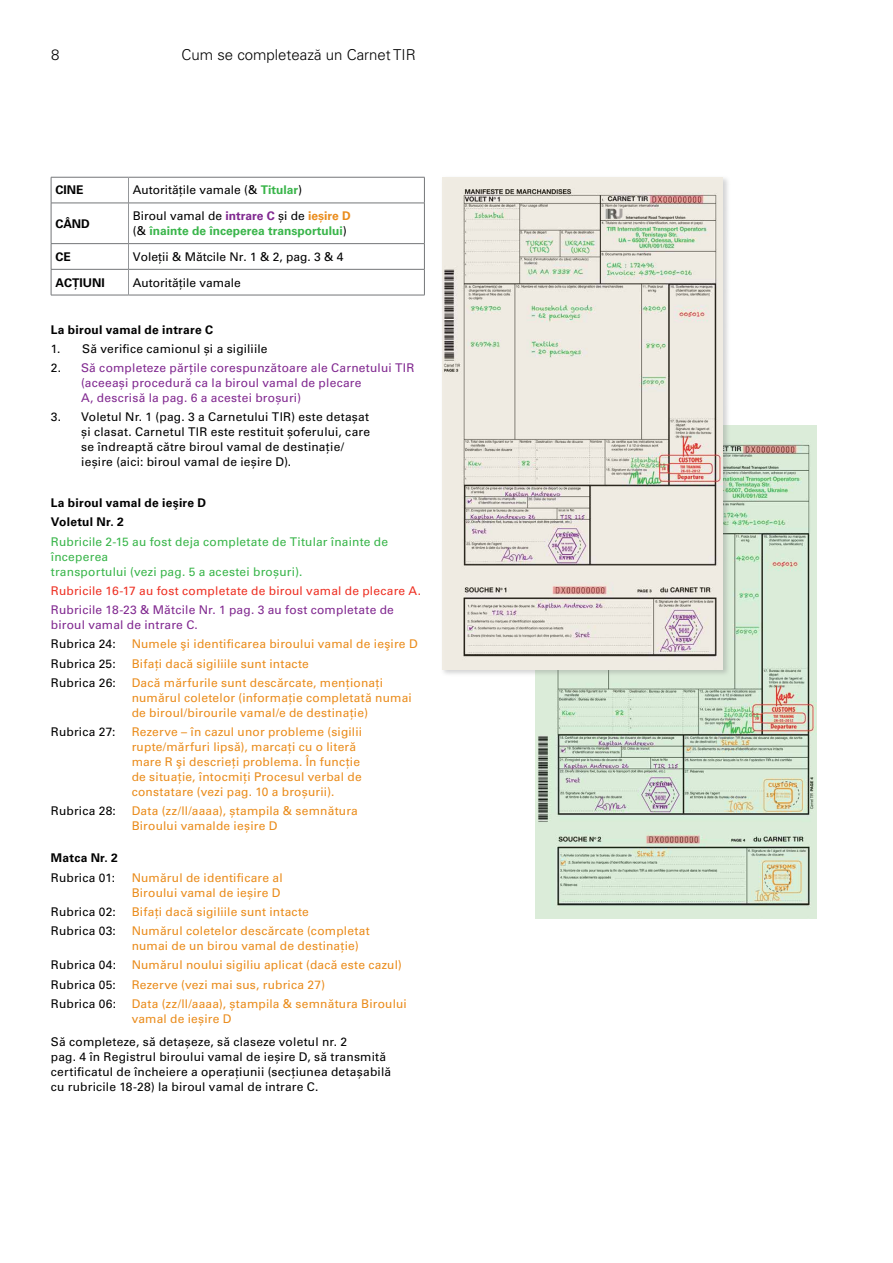
<style>
.page{position:relative;width:893px;height:1263px;background:#fff}
.page>*{position:absolute;margin:0;border:0;box-sizing:border-box;transform-origin:0 0}
.t1{font:300 15px "Univers LT Pro 45";color:#000}
.t2{font:12px/15px "Univers LT Pro 55 Roman";letter-spacing:.015em;color:#ea8c1c}
.t3{font:12px/15px "Univers LT Pro 55 Roman";letter-spacing:.015em;color:#000}
.t4{font:12px/15px "Univers LT Pro 55 Roman";letter-spacing:.02em;color:#812990}
.t5{font:12px/15px "Univers LT Pro 55 Roman";letter-spacing:.02em;color:#39b54a}
.t6{font:700 12px/19.2px "Univers LT Pro 65";letter-spacing:.02em;color:#000}
.t7{font:12px "Univers LT Pro 55 Roman";letter-spacing:.015em;color:#ee3124}
.t8{font:700 12px "Univers LT Pro 65";color:#39b54a}
.t9{font:700 12px "Univers LT Pro 65";color:#000}
.s1{font-family:"Univers LT Pro 65";font-weight:700;color:#39b54a}
.s2{font-family:"Univers LT Pro 65";font-weight:700;color:#812990}
.s3{font-family:"Univers LT Pro 65";font-weight:700;color:#ea8c1c}
.s4{font-family:"Univers LT Pro 55 Roman";font-weight:400;color:#000}
</style>
<div class="page">
<img style="left:536px;top:426px;width:280px;height:492px">
<hr style="left:51px;top:177px;width:77px;height:1px;background:#747678">
<svg style="left:51px;top:177px;width:1px;height:26px"></svg>
<hr style="left:128px;top:177px;width:297px;height:1px;background:#747678">
<svg style="left:424px;top:177px;width:1px;height:26px"></svg>
<svg style="left:128px;top:177px;width:1px;height:26px"></svg>
<hr style="left:51px;top:203px;width:77px;height:1px;background:#747678">
<hr style="left:51px;top:203px;width:1px;height:40px;background:#747678">
<hr style="left:128px;top:203px;width:297px;height:1px;background:#747678">
<hr style="left:424px;top:203px;width:1px;height:40px;background:#747678">
<hr style="left:128px;top:203px;width:1px;height:40px;background:#95979a">
<hr style="left:51px;top:243px;width:77px;height:1px;background:#747678">
<hr style="left:128px;top:243px;width:297px;height:1px;background:#747678">
<hr style="left:51px;top:269px;width:77px;height:1px;background:#747678">
<svg style="left:51px;top:244px;width:1px;height:51px"></svg>
<hr style="left:51px;top:295px;width:77px;height:1px;background:#747678">
<hr style="left:128px;top:269px;width:297px;height:1px;background:#747678">
<svg style="left:424px;top:244px;width:1px;height:51px"></svg>
<hr style="left:128px;top:295px;width:297px;height:1px;background:#747678">
<svg style="left:128px;top:244px;width:1px;height:51px"></svg>
<div style="left:441px;top:175px;width:289px;height:502px;background:#6d6e71;opacity:.3"></div>
<img style="left:442px;top:177px;width:281px;height:492px">
<p class="t1" style="left:51px;top:46px;width:10px">8</p>
<p class="t1" style="left:182px;top:46px;width:236px">Cum se completează un Carnet TIR</p>
<p class="t6" style="left:55px;top:181px;width:30px">CINE</p>
<p class="t3" style="left:133px;top:183px;width:171px">Autoritățile vamale (&amp; <span class="s1">Titular</span>)</p>
<p class="t6" style="left:55px;top:214px;width:36px">CÂND</p>
<p class="t3" style="left:133px;top:208px;width:220px">Biroul vamal de <span class="s2">intrare C</span> și de <span class="s3">ieșire D</span></p>
<p class="t8" style="left:133px;top:224px;width:216px"><span class="s4">(&amp;</span> înainte de începerea transportului<span class="s4">)</span></p>
<p class="t6" style="left:55px;top:247px;width:17px">CE</p>
<p class="t3" style="left:133px;top:249px;width:212px">Voleţii &amp; Mătcile Nr. 1 &amp; 2, pag. 3 &amp; 4</p>
<p class="t9" style="left:55px;top:275px;width:51px">ACŢIUNI</p>
<p class="t3" style="left:133px;top:275px;width:110px">Autoritățile vamale</p>
<p class="t6" style="left:51px;top:320px;width:164px">La biroul vamal de intrare C</p>
<p class="t3" style="left:51px;top:341px;width:11px">1.</p>
<p class="t3" style="left:82px;top:341px;width:187px">Să verifice camionul și a sigiliile</p>
<p class="t3" style="left:51px;top:360px;width:12px">2.</p>
<p class="t4" style="left:81px;top:360px;width:335px">Să completeze părțile corespunzătoare ale Carnetului TIR (aceeași procedură ca la biroul vamal de plecare<br>A, descrisă la pag. 6 a acestei broșuri)</p>
<p class="t3" style="left:51px;top:410px;width:12px">3.</p>
<p class="t3" style="left:81px;top:410px;width:290px">Voletul Nr. 1 (pag. 3 a Carnetului TIR) este detașat și clasat. Carnetul TIR este restituit șoferului, care se îndreaptă către biroul vamal de destinație/ ieșire (aici: biroul vamal de ieșire D).</p>
<p class="t6" style="left:51px;top:493px;width:157px">La biroul vamal de ieşire D<br>Voletul Nr. 2</p>
<p class="t5" style="left:51px;top:534px;width:339px">Rubricile 2-15 au fost deja completate de Titular înainte de începerea<br>transportului (vezi pag. 5 a acestei broșuri).</p>
<p class="t7" style="left:51px;top:583px;width:372px">Rubricile 16-17 au fost completate de biroul vamal de plecare A.</p>
<p class="t4" style="left:51px;top:602px;width:345px">Rubricile 18-23 &amp; Mătcile Nr. 1 pag. 3 au fost completate de biroul vamal de intrare C.</p>
<p class="t3" style="left:51px;top:636px;width:66px">Rubrica 24:</p>
<p class="t2" style="left:132px;top:636px;width:287px">Numele şi identificarea biroului vamal de ieşire D</p>
<p class="t3" style="left:51px;top:656px;width:66px">Rubrica 25:</p>
<p class="t2" style="left:132px;top:656px;width:179px">Bifați dacă sigiliile sunt intacte</p>
<p class="t3" style="left:51px;top:675px;width:66px">Rubrica 26:</p>
<p class="t2" style="left:132px;top:675px;width:282px">Dacă mărfurile sunt descărcate, menționați numărul coletelor (informaţie completată numai de biroul/birourile vamal/e de destinaţie)</p>
<p class="t3" style="left:51px;top:724px;width:66px">Rubrica 27:</p>
<p class="t2" style="left:132px;top:724px;width:232px">Rezerve – în cazul unor probleme (sigilii rupte/mărfuri lipsă), marcaţi cu o literă mare R şi descrieţi problema. În funcție de situație, întocmiți Procesul verbal de constatare (vezi pag. 10 a broșurii).</p>
<p class="t3" style="left:51px;top:803px;width:66px">Rubrica 28:</p>
<p class="t2" style="left:132px;top:803px;width:228px">Data (zz/ll/aaaa), ștampila &amp; semnătura<br>Biroului vamalde ieșire D</p>
<p class="t6" style="left:51px;top:848px;width:68px">Matca Nr. 2</p>
<p class="t3" style="left:51px;top:870px;width:66px">Rubrica 01:</p>
<p class="t2" style="left:132px;top:870px;width:153px">Numărul de identificare al<br>Biroului vamal de ieșire D</p>
<p class="t3" style="left:51px;top:904px;width:66px">Rubrica 02:</p>
<p class="t2" style="left:132px;top:904px;width:179px">Bifați dacă sigiliile sunt intacte</p>
<p class="t3" style="left:51px;top:923px;width:67px">Rubrica 03:</p>
<p class="t2" style="left:132px;top:923px;width:240px">Numărul coletelor descărcate (completat numai de un birou vamal de destinație)</p>
<p class="t3" style="left:51px;top:957px;width:67px">Rubrica 04:</p>
<p class="t2" style="left:132px;top:957px;width:272px">Numărul noului sigiliu aplicat (dacă este cazul)</p>
<p class="t3" style="left:51px;top:977px;width:67px">Rubrica 05:</p>
<p class="t2" style="left:132px;top:977px;width:195px">Rezerve (vezi mai sus, rubrica 27)</p>
<p class="t3" style="left:51px;top:996px;width:67px">Rubrica 06:</p>
<p class="t2" style="left:132px;top:996px;width:277px">Data (zz/ll/aaaa), ștampila &amp; semnătura Biroului vamal de ieșire D</p>
<p class="t3" style="left:51px;top:1034px;width:342px">Să completeze, să detașeze, să claseze voletul nr. 2<br>pag. 4 în Registrul biroului vamal de ieșire D, să transmită certificatul de încheiere a operațiunii (secțiunea detașabilă cu rubricile 18-28) la biroul vamal de intrare C.</p>
</div>
